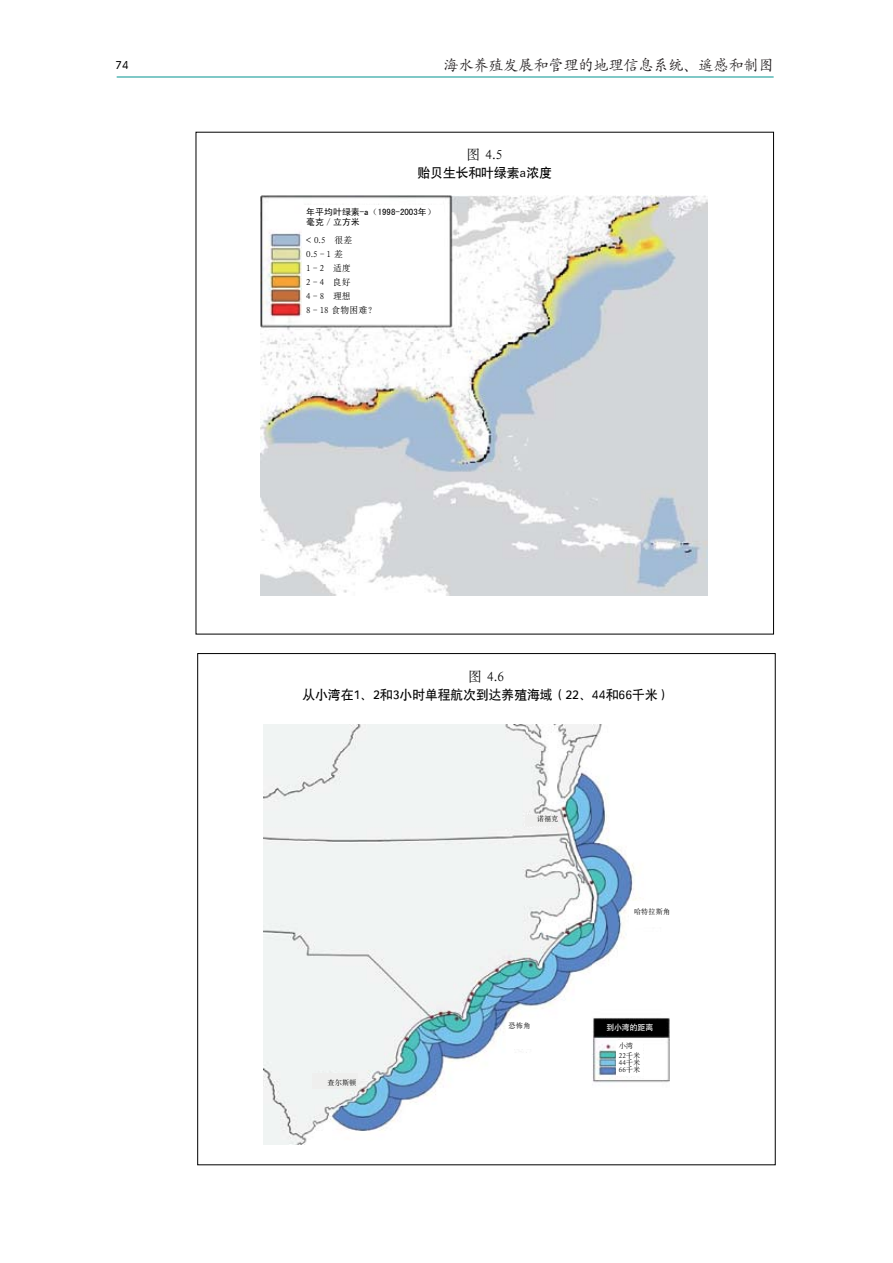
<style>
.page{position:relative;width:893px;height:1263px;background:#fff}
.page>*{position:absolute;margin:0;border:0;box-sizing:border-box;transform-origin:0 0}
.t1{font:15px "SIL Kai Reg Jian";color:#211d1e}
.t2{font:13.5px "SIL Song Reg Jian";color:#000}
.t3{font:12.75px "SIL Hei Med Jian";color:#000}
.t4{font:12px "SIL Hei Med Jian";color:#000}
.t5{font:9px/14px "SIL Song Reg Jian";color:#000}
.t6{font:9px/10.6px "Sim Hei";color:#000}
.t7{font:7.8px "SIL Hei Med Jian";color:#fff}
.t8{font:7.2px/9.6px "SIL Song Reg Jian";color:#000}
</style>
<div class="page">
<hr style="left:117px;top:77px;width:657px;height:1px;background:#009390">
<img style="left:260px;top:196px;width:447px;height:400px">
<div style="left:302px;top:205px;width:142px;height:116px;background:#fff"></div>
<img style="left:263px;top:725px;width:407px;height:419px">
<div style="left:629px;top:902px;width:37px;height:25px;background:#fff"></div>
<div style="left:506px;top:1023px;width:29px;height:25px;background:#fff"></div>
<div style="left:617px;top:1041px;width:26px;height:34px;background:#fff"></div>
<div style="left:313px;top:1073px;width:45px;height:15px;background:#efefee"></div>
<div style="left:525px;top:815px;width:31px;height:10px;background:#efefee"></div>
<div style="left:595px;top:1020px;width:71px;height:14px;background:#000"></div>
<p class="t4" style="left:116px;top:57px;width:14px">74</p>
<p class="t1" style="left:444px;top:55px;width:332px">海水养殖发展和管理的地理信息系统、遥感和制图</p>
<p class="t2" style="left:467px;top:146px;width:37px">图 4.5</p>
<p class="t3" style="left:417px;top:164px;width:136px">贻贝生长和叶绿素a浓度</p>
<p class="t6" style="left:306px;top:206px;width:131px">年平均叶绿素-a（1998-2003年）毫克／立方米</p>
<p class="t5" style="left:306px;top:232px;width:71px">&lt; 0.5 很差<br>0.5－1 差<br>1－2 适度<br>2－4 良好<br>4－8 理想<br>8－18 食物困难？</p>
<p class="t2" style="left:469px;top:667px;width:37px">图 4.6</p>
<p class="t3" style="left:302px;top:686px;width:370px">从小湾在1、2和3小时单程航次到达养殖海域（22、44和66千米）</p>
<p class="t8" style="left:328px;top:1078px;width:30px">查尔斯顿</p>
<p class="t8" style="left:537px;top:813px;width:23px">诺福克</p>
<p class="t8" style="left:509px;top:1020px;width:23px">恐怖角</p>
<p class="t8" style="left:634px;top:906px;width:38px">哈特拉斯角</p>
<p class="t7" style="left:606px;top:1022px;width:48px">到小湾的距离</p>
<p class="t8" style="left:619px;top:1040px;width:23px">小湾<br>22千米</p>
<p class="t8" style="left:619px;top:1058px;width:23px;line-height:7.2px">44千米<br>66千米</p>
</div>
